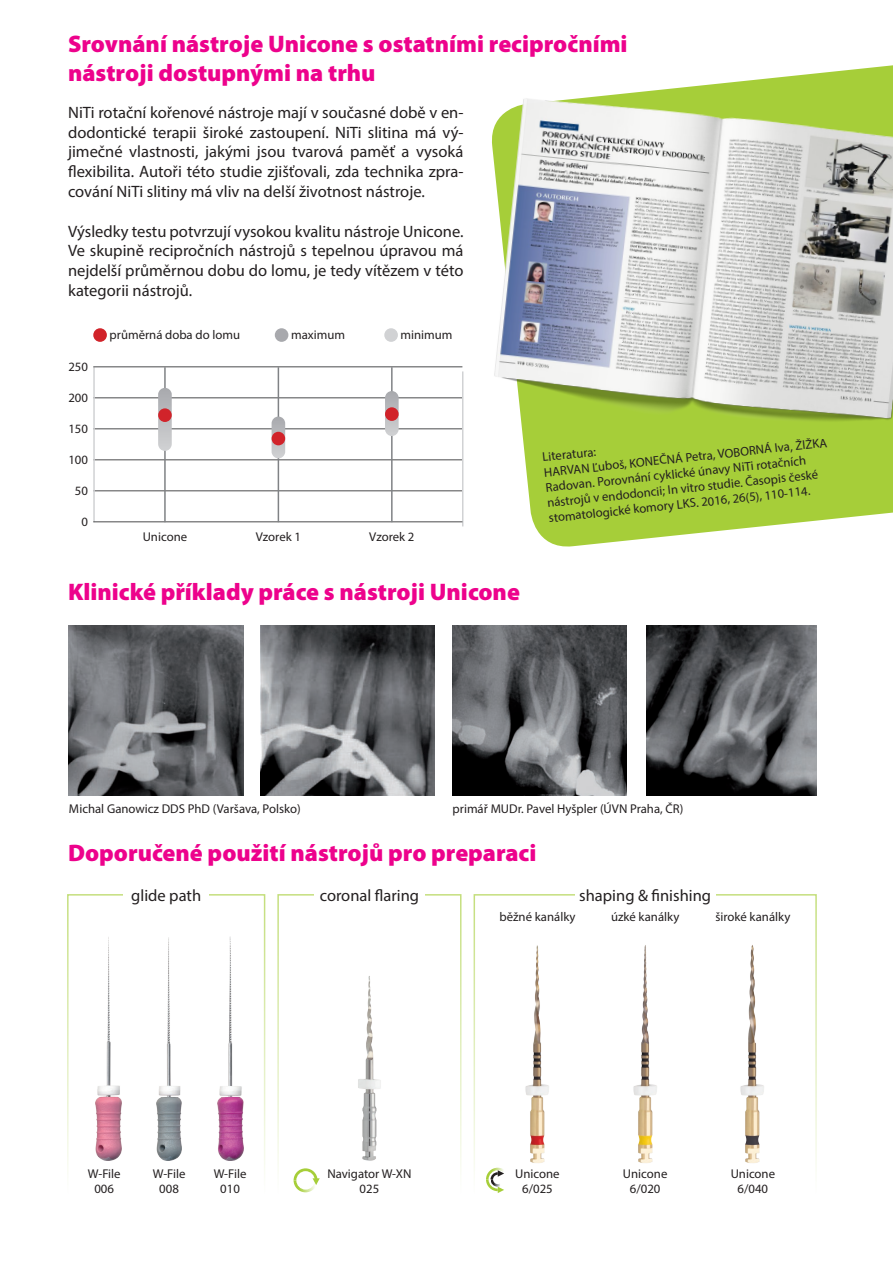
<style>
.page{position:relative;width:893px;height:1263px;background:#fff}
.page>*{position:absolute;margin:0;border:0;box-sizing:border-box;transform-origin:0 0}
.t1{font:900 24px/28.8px "Myriad Pro";color:#ed028c}
.t2{font:16.5px/19.8px "Myriad Pro";color:#231f20;text-align:justify}
.t3{font:12.75px/15.3px "Myriad Pro";color:#231f20;text-align:center}
</style>
<div class="page">
<hr style="left:93px;top:490px;width:369px;height:1px;background:#4b4c4d">
<hr style="left:93px;top:459px;width:369px;height:1px;background:#4b4c4d">
<hr style="left:93px;top:428px;width:369px;height:1px;background:#4b4c4d">
<hr style="left:93px;top:397px;width:369px;height:1px;background:#4b4c4d">
<svg style="left:524px;top:65px;width:369px;height:482px;fill:#a6ce39"></svg>
<img style="left:69px;top:625px;width:174px;height:170px">
<img style="left:261px;top:625px;width:174px;height:170px">
<img style="left:633px;top:945px;width:24px;height:218px">
<img style="left:525px;top:945px;width:24px;height:218px">
<img style="left:740px;top:945px;width:24px;height:218px">
<img style="left:95px;top:937px;width:26px;height:224px">
<img style="left:156px;top:937px;width:26px;height:224px">
<img style="left:217px;top:936px;width:26px;height:225px">
<img style="left:358px;top:976px;width:23px;height:185px">
<img style="left:492px;top:87px;width:401px;height:365px">
<img style="left:453px;top:625px;width:174px;height:170px">
<img style="left:646px;top:625px;width:170px;height:170px">
<hr style="left:93px;top:367px;width:2px;height:155px;background:#d1d2d4">
<hr style="left:462px;top:371px;width:1px;height:155px;background:#d1d2d4">
<hr style="left:93px;top:366px;width:369px;height:1px;background:#4b4c4d">
<hr style="left:93px;top:521px;width:369px;height:1px;background:#4b4c4d">
<div style="left:93px;top:328px;width:14px;height:14px;background:#d1232a;border-radius:50%"></div>
<div style="left:275px;top:328px;width:13px;height:14px;background:#a8a9ad;border-radius:50%"></div>
<div style="left:384px;top:328px;width:14px;height:14px;background:#d1d2d4;border-radius:50%"></div>
<svg style="left:486px;top:1168px;width:18px;height:25px"></svg>
<svg style="left:294px;top:1168px;width:26px;height:24px"></svg>
<hr style="left:164px;top:367px;width:2px;height:155px;background:#808285">
<hr style="left:278px;top:367px;width:1px;height:155px;background:#808285">
<hr style="left:391px;top:367px;width:2px;height:155px;background:#808285">
<svg style="left:272px;top:417px;width:13px;height:41px"></svg>
<svg style="left:385px;top:391px;width:14px;height:45px"></svg>
<svg style="left:158px;top:388px;width:14px;height:63px"></svg>
<div style="left:158px;top:408px;width:14px;height:14px;background:#d1232a;border-radius:50%"></div>
<div style="left:272px;top:432px;width:13px;height:13px;background:#d1232a;border-radius:50%"></div>
<div style="left:385px;top:407px;width:14px;height:14px;background:#d1232a;border-radius:50%"></div>
<h1 class="t1" style="left:68px;top:30px;width:561px">Srovnání nástroje Unicone s ostatními recipročními nástroji dostupnými na trhu</h1>
<p class="t2" style="left:68px;top:102px;width:397px">NiTi rotační kořenové nástroje mají v současné době v en&shy;dodontické terapii široké zastoupení. NiTi slitina má vý&shy;jimečné vlastnosti, jakými jsou tvarová paměť a vysoká flexibilita. Autoři této studie zjišťovali, zda technika zpra&shy;cování NiTi slitiny má vliv na delší životnost nástroje.</p>
<p class="t2" style="left:68px;top:221px;width:397px">Výsledky testu potvrzují vysokou kvalitu nástroje Unicone.<br>Ve skupině recipročních nástrojů s tepelnou úpravou má nejdelší průměrnou dobu do lomu, je tedy vítězem v této kategorii nástrojů.</p>
<p class="t3" style="left:110px;top:327px;width:132px">průměrná doba do lomu</p>
<p class="t3" style="left:291px;top:327px;width:55px">maximum</p>
<p class="t3" style="left:401px;top:327px;width:53px">minimum</p>
<p class="t3" style="left:68px;top:359px;width:21px">250</p>
<p class="t3" style="left:68px;top:390px;width:21px">200</p>
<p class="t3" style="left:68px;top:421px;width:21px">150</p>
<p class="t3" style="left:68px;top:452px;width:21px">100</p>
<p class="t3" style="left:75px;top:483px;width:15px">50</p>
<p class="t3" style="left:81px;top:514px;width:8px">0</p>
<p class="t3" style="left:143px;top:529px;width:46px">Unicone</p>
<p class="t3" style="left:256px;top:529px;width:47px">Vzorek 1</p>
<p class="t3" style="left:369px;top:529px;width:47px">Vzorek 2</p>
<h1 class="t1" style="left:68px;top:577px;width:453px">Klinické příklady práce s nástroji Unicone</h1>
<p class="t3" style="left:542px;top:449px;width:286px;text-align:left;rotate:-6deg">Literatura:<br>HARVAN Ľuboš, KONEČNÁ Petra, VOBORNÁ Iva, ŽIŽKA Radovan. Porovnání cyklické únavy NiTi rotačních nástrojů v endodoncii; In vitro studie. Časopis české stomatologické komory LKS. 2016, 26(5), 110-114.</p>
<p class="t3" style="left:69px;top:801px;width:233px">Michal Ganowicz DDS PhD (Varšava, Polsko)</p>
<p class="t3" style="left:453px;top:801px;width:232px">primář MUDr. Pavel Hyšpler (ÚVN Praha, ČR)</p>
<h1 class="t1" style="left:68px;top:839px;width:470px">Doporučené použití nástrojů pro preparaci</h1>
<p class="t2" style="left:131px;top:885px;width:71px">glide path</p>
<p class="t2" style="left:320px;top:885px;width:101px">coronal flaring</p>
<p class="t2" style="left:579px;top:885px;width:133px">shaping &amp; finishing</p>
<p class="t3" style="left:499px;top:909px;width:78px">běžné kanálky</p>
<p class="t3" style="left:611px;top:909px;width:70px">úzké kanálky</p>
<p class="t3" style="left:715px;top:909px;width:76px">široké kanálky</p>
<p class="t3" style="left:88px;top:1166px;width:34px">W-File<br>006</p>
<p class="t3" style="left:153px;top:1166px;width:34px">W-File<br>008</p>
<p class="t3" style="left:214px;top:1166px;width:34px">W-File<br>010</p>
<p class="t3" style="left:327px;top:1166px;width:86px">Navigator W-XN<br>025</p>
<p class="t3" style="left:515px;top:1166px;width:46px">Unicone<br>6/025</p>
<p class="t3" style="left:623px;top:1166px;width:46px">Unicone<br>6/020</p>
<p class="t3" style="left:731px;top:1166px;width:46px">Unicone<br>6/040</p>
</div>
